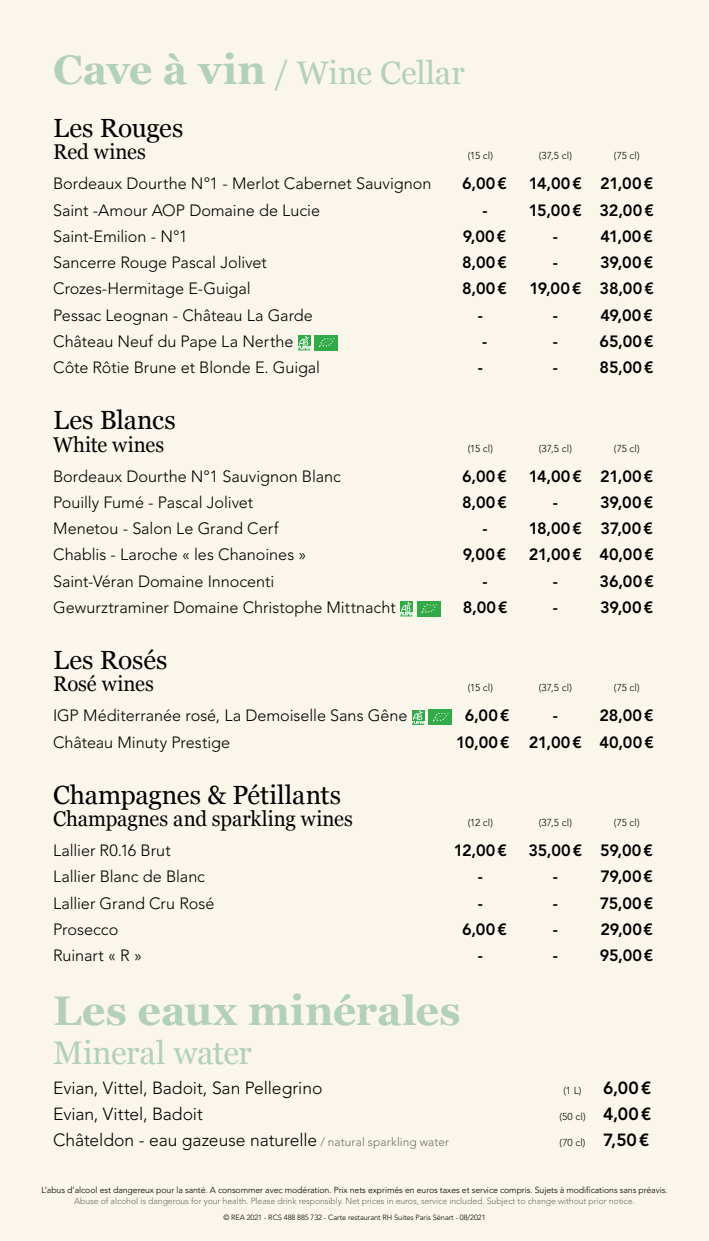
<style>
.page{position:relative;width:709px;height:1241px;background:#fff}
.page>*{position:absolute;margin:0;border:0;box-sizing:border-box;transform-origin:0 0}
.t1{font:700 41.25px "Georgia";letter-spacing:.005em;color:#b3cfbd}
.t2{font:32.5px "Georgia";letter-spacing:-.005em;color:#b3cfbd}
.t3{font:26.25px "Georgia";letter-spacing:-.005em;color:#000}
.t4{font:21.25px "Georgia";color:#000;scale:.96 1}
.t5{font:300 17.5px "Avenir LT Std";letter-spacing:-.005em;color:#000}
.t6{font:800 17.5px "Avenir LT Std";color:#000}
.t7{font:300 16.25px "Avenir LT Std";letter-spacing:-.005em;color:#000}
.t8{font:800 16.25px "Avenir LT Std";letter-spacing:.015em;color:#000}
.t9{font:300 10px "Avenir";letter-spacing:.02em;color:#000}
.t10{font:300 8.75px "Avenir LT Std";letter-spacing:-.01em;color:#000}
.t11{font:300 8.75px "Avenir LT Std";letter-spacing:-.01em;color:#706f6f}
.t12{font:300 7.5px "Avenir LT Std";letter-spacing:-.01em;color:#000}
.s1{font-weight:700;font-size:41.25px}
.s2{font-family:"Avenir";font-weight:300;font-size:10px}
.s3{font-family:"Avenir LT Std";font-weight:800;font-size:17.5px}
.s4{font-size:11.88px;color:#706f6f}
</style>
<div class="page">
<div style="left:0;top:0;width:709px;height:1240px;background:#faf6eb"></div>
<div style="left:297px;top:335px;width:13px;height:15px;background:#faf6eb"></div>
<div style="left:298px;top:335px;width:12px;height:11px;background:#31aa47"></div>
<svg style="left:298px;top:336px;width:12px;height:15px"></svg>
<div style="left:315px;top:335px;width:23px;height:15px;background:#31aa47"></div>
<svg style="left:318px;top:338px;width:17px;height:9px"></svg>
<div style="left:400px;top:600px;width:13px;height:16px;background:#faf6eb"></div>
<svg style="left:400px;top:601px;width:13px;height:15px"></svg>
<div style="left:417px;top:601px;width:23px;height:15px;background:#31aa47"></div>
<svg style="left:421px;top:604px;width:16px;height:9px"></svg>
<div style="left:411px;top:709px;width:13px;height:15px;background:#faf6eb"></div>
<div style="left:412px;top:709px;width:12px;height:11px;background:#fff"></div>
<svg style="left:412px;top:710px;width:12px;height:15px"></svg>
<div style="left:429px;top:709px;width:23px;height:15px;background:#31aa47"></div>
<svg style="left:432px;top:712px;width:17px;height:9px"></svg>
<h2 class="t2" style="left:53px;top:55px;width:413px"><span class="s1">Cave à vin</span> / Wine Cellar</h2>
<h3 class="t3" style="left:53px;top:113px;width:132px">Les Rouges</h3>
<h3 class="t4" style="left:53px;top:140px;width:98px">Red wines</h3>
<p class="t9" style="left:468px;top:150px;width:27px">(15 cl)</p>
<p class="t9" style="left:539px;top:150px;width:34px">(37,5 cl)</p>
<p class="t9" style="left:613px;top:150px;width:28px">(75 cl)</p>
<p class="t7" style="left:53px;top:174px;width:380px">Bordeaux Dourthe N°1 - Merlot Cabernet Sauvignon</p>
<p class="t8" style="left:462px;top:174px;width:46px">6,00€</p>
<p class="t8" style="left:529px;top:174px;width:126px">14,00€ 21,00€</p>
<p class="t7" style="left:53px;top:200px;width:268px">Saint -Amour AOP Domaine de Lucie</p>
<p class="t8" style="left:482px;top:200px;width:7px">-</p>
<p class="t8" style="left:529px;top:200px;width:127px">15,00€ 32,00€</p>
<p class="t7" style="left:53px;top:226px;width:136px">Saint-Emilion - N°1</p>
<p class="t8" style="left:463px;top:226px;width:45px">9,00€</p>
<p class="t8" style="left:553px;top:226px;width:7px">-</p>
<p class="t8" style="left:600px;top:226px;width:54px">41,00€</p>
<p class="t7" style="left:53px;top:253px;width:215px">Sancerre Rouge Pascal Jolivet</p>
<p class="t8" style="left:462px;top:253px;width:46px">8,00€</p>
<p class="t8" style="left:553px;top:253px;width:7px">-</p>
<p class="t8" style="left:600px;top:253px;width:55px">39,00€</p>
<p class="t7" style="left:53px;top:279px;width:199px">Crozes-Hermitage E-Guigal</p>
<p class="t8" style="left:462px;top:279px;width:46px">8,00€</p>
<p class="t8" style="left:529px;top:279px;width:126px">19,00€ 38,00€</p>
<p class="t7" style="left:53px;top:305px;width:261px">Pessac Leognan - Château La Garde</p>
<p class="t8" style="left:478px;top:305px;width:7px">-</p>
<p class="t8" style="left:553px;top:305px;width:7px">-</p>
<p class="t8" style="left:600px;top:305px;width:54px">49,00€</p>
<p class="t7" style="left:53px;top:331px;width:242px">Château Neuf du Pape La Nerthe</p>
<p class="t8" style="left:482px;top:331px;width:7px">-</p>
<p class="t8" style="left:553px;top:331px;width:7px">-</p>
<p class="t8" style="left:599px;top:331px;width:56px">65,00€</p>
<p class="t7" style="left:53px;top:358px;width:268px">Côte Rôtie Brune et Blonde E. Guigal</p>
<p class="t8" style="left:478px;top:358px;width:7px">-</p>
<p class="t8" style="left:553px;top:358px;width:7px">-</p>
<p class="t8" style="left:599px;top:358px;width:56px">85,00€</p>
<h3 class="t3" style="left:53px;top:405px;width:124px">Les Blancs</h3>
<h3 class="t4" style="left:53px;top:432px;width:117px">White wines</h3>
<p class="t9" style="left:468px;top:442px;width:27px">(15 cl)</p>
<p class="t9" style="left:539px;top:442px;width:34px">(37,5 cl)</p>
<p class="t9" style="left:613px;top:442px;width:28px">(75 cl)</p>
<p class="t7" style="left:53px;top:466px;width:289px">Bordeaux Dourthe N°1 Sauvignon Blanc</p>
<p class="t8" style="left:462px;top:466px;width:46px">6,00€</p>
<p class="t8" style="left:529px;top:466px;width:126px">14,00€ 21,00€</p>
<p class="t7" style="left:53px;top:492px;width:202px">Pouilly Fumé - Pascal Jolivet</p>
<p class="t8" style="left:462px;top:492px;width:46px">8,00€</p>
<p class="t8" style="left:553px;top:492px;width:7px">-</p>
<p class="t8" style="left:600px;top:492px;width:55px">39,00€</p>
<p class="t7" style="left:53px;top:519px;width:227px">Menetou - Salon Le Grand Cerf</p>
<p class="t8" style="left:482px;top:518px;width:7px">-</p>
<p class="t8" style="left:529px;top:518px;width:126px">18,00€ 37,00€</p>
<p class="t7" style="left:53px;top:545px;width:254px">Chablis - Laroche « les Chanoines »</p>
<p class="t8" style="left:463px;top:545px;width:45px">9,00€</p>
<p class="t8" style="left:529px;top:545px;width:127px">21,00€ 40,00€</p>
<p class="t7" style="left:53px;top:571px;width:223px">Saint-Véran Domaine Innocenti</p>
<p class="t8" style="left:482px;top:571px;width:7px">-</p>
<p class="t8" style="left:553px;top:571px;width:7px">-</p>
<p class="t8" style="left:599px;top:571px;width:56px">36,00€</p>
<p class="t7" style="left:53px;top:597px;width:344px">Gewurztraminer Domaine Christophe Mittnacht</p>
<p class="t8" style="left:463px;top:597px;width:46px">8,00€</p>
<p class="t8" style="left:553px;top:597px;width:7px">-</p>
<p class="t8" style="left:600px;top:597px;width:55px">39,00€</p>
<h3 class="t3" style="left:53px;top:645px;width:116px">Les Rosés</h3>
<h3 class="t4" style="left:53px;top:672px;width:106px">Rosé wines</h3>
<p class="t9" style="left:468px;top:682px;width:27px">(15 cl)</p>
<p class="t9" style="left:539px;top:682px;width:34px">(37,5 cl)</p>
<p class="t9" style="left:613px;top:682px;width:28px">(75 cl)</p>
<p class="t7" style="left:53px;top:706px;width:356px">IGP Méditerranée rosé, La Demoiselle Sans Gêne</p>
<p class="t8" style="left:465px;top:706px;width:46px">6,00€</p>
<p class="t8" style="left:553px;top:706px;width:7px">-</p>
<p class="t8" style="left:599px;top:706px;width:56px">28,00€</p>
<p class="t7" style="left:53px;top:732px;width:178px">Château Minuty Prestige</p>
<p class="t8" style="left:456px;top:732px;width:199px">10,00€ 21,00€ 40,00€</p>
<h3 class="t3" style="left:53px;top:779px;width:289px">Champagnes &amp; Pétillants</h3>
<h3 class="t4" style="left:53px;top:806px;width:314px">Champagnes and sparkling wines</h3>
<p class="t9" style="left:468px;top:816px;width:27px">(12 cl)</p>
<p class="t9" style="left:539px;top:816px;width:34px">(37,5 cl)</p>
<p class="t9" style="left:613px;top:816px;width:28px">(75 cl)</p>
<p class="t7" style="left:53px;top:840px;width:119px">Lallier R0.16 Brut</p>
<p class="t8" style="left:453px;top:840px;width:55px">12,00€</p>
<p class="t8" style="left:528px;top:840px;width:126px">35,00€ 59,00€</p>
<p class="t7" style="left:53px;top:867px;width:153px">Lallier Blanc de Blanc</p>
<p class="t8" style="left:478px;top:866px;width:7px">-</p>
<p class="t8" style="left:553px;top:866px;width:7px">-</p>
<p class="t8" style="left:600px;top:866px;width:54px">79,00€</p>
<p class="t7" style="left:53px;top:893px;width:163px">Lallier Grand Cru Rosé</p>
<p class="t8" style="left:478px;top:893px;width:7px">-</p>
<p class="t8" style="left:553px;top:893px;width:7px">-</p>
<p class="t8" style="left:600px;top:893px;width:55px">75,00€</p>
<p class="t7" style="left:53px;top:919px;width:67px">Prosecco</p>
<p class="t8" style="left:462px;top:919px;width:46px">6,00€</p>
<p class="t8" style="left:553px;top:919px;width:7px">-</p>
<p class="t8" style="left:600px;top:919px;width:54px">29,00€</p>
<p class="t7" style="left:53px;top:945px;width:90px">Ruinart « R »</p>
<p class="t8" style="left:478px;top:945px;width:7px">-</p>
<p class="t8" style="left:553px;top:945px;width:7px">-</p>
<p class="t8" style="left:600px;top:945px;width:55px">95,00€</p>
<h1 class="t1" style="left:53px;top:986px;width:409px">Les eaux minérales</h1>
<h2 class="t2" style="left:53px;top:1033px;width:200px">Mineral water</h2>
<p class="t5" style="left:53px;top:1077px;width:271px">Evian, Vittel, Badoit, San Pellegrino</p>
<p class="t6" style="left:563px;top:1076px;width:89px"><span class="s2">(1 L)</span> 6,00€</p>
<p class="t5" style="left:53px;top:1103px;width:151px">Evian, Vittel, Badoit</p>
<p class="t9" style="left:559px;top:1110px;width:94px">(50 cl) <span class="s3">4,00€</span></p>
<p class="t5" style="left:53px;top:1129px;width:397px">Châteldon - eau gazeuse naturelle <span class="s4">/ natural sparkling water</span></p>
<p class="t9" style="left:559px;top:1136px;width:91px">(70 cl) <span class="s3">7,50€</span></p>
<p class="t10" style="left:41px;top:1184px;width:627px">L’abus d’alcool est dangereux pour la santé. A consommer avec modération. Prix nets exprimés en euros taxes et service compris. Sujets à modifications sans préavis.</p>
<p class="t11" style="left:74px;top:1195px;width:562px">Abuse of alcohol is dangerous for your health. Please drink responsibly. Net prices in euros, service included. Subject to change without prior notice.</p>
<p class="t12" style="left:223px;top:1212px;width:264px">© REA 2021 - RCS 488 885 732 - Carte restaurant RH Suites Paris Sénart - 08/2021</p>
</div>
